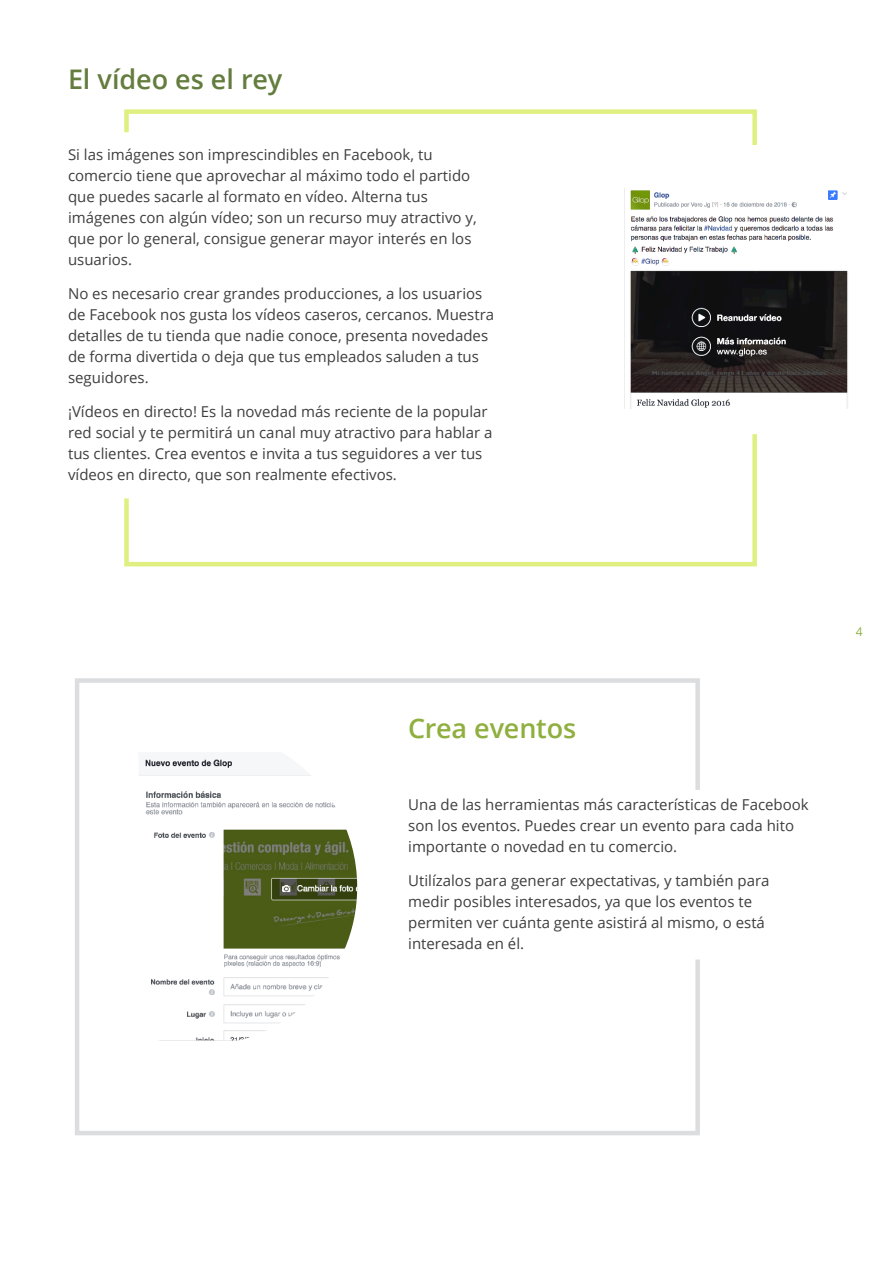
<style>
.page{position:relative;width:893px;height:1263px;background:#fff}
.page>*{position:absolute;margin:0;border:0;box-sizing:border-box;transform-origin:0 0}
.Título_portada{font:600 27px "Open Sans";letter-spacing:-.005em;color:#647d3e}
.Título_portada-2{font:600 27px "Open Sans";letter-spacing:-.005em;color:#8faf3e}
.Parrafo_GLOP{font:15px/21px "Open Sans";color:#3e3e3f}
.t1{font:12px "Open Sans";color:#8faf3e}
</style>
<div class="page">
<svg style="left:75px;top:678px;width:625px;height:458px"></svg>
<img style="left:139px;top:752px;width:218px;height:293px">
<img style="left:624px;top:188px;width:224px;height:220px">
<svg style="left:124px;top:434px;width:633px;height:133px"></svg>
<svg style="left:124px;top:109px;width:633px;height:36px"></svg>
<p class="Título_portada" style="left:68px;top:60px;width:216px">El vídeo es el rey</p>
<p class="Parrafo_GLOP" style="left:68px;top:144px;width:410px">Si las imágenes son imprescindibles en Facebook, tu comercio tiene que aprovechar al máximo todo el partido que puedes sacarle al formato en vídeo. Alterna tus imágenes con algún vídeo; son un recurso muy atractivo y, que por lo general, consigue generar mayor interés en los usuarios.</p>
<p class="Parrafo_GLOP" style="left:68px;top:283px;width:428px">No es necesario crear grandes producciones, a los usuarios de Facebook nos gusta los vídeos caseros, cercanos. Muestra detalles de tu tienda que nadie conoce, presenta novedades de forma divertida o deja que tus empleados saluden a tus seguidores.</p>
<p class="Parrafo_GLOP" style="left:68px;top:400px;width:426px">¡Vídeos en directo! Es la novedad más reciente de la popular red social y te permitirá un canal muy atractivo para hablar a tus clientes. Crea eventos e invita a tus seguidores a ver tus vídeos en directo, que son realmente efectivos.</p>
<p class="Título_portada-2" style="left:408px;top:710px;width:169px">Crea eventos</p>
<p class="Parrafo_GLOP" style="left:408px;top:793px;width:402px">Una de las herramientas más características de Facebook son los eventos. Puedes crear un evento para cada hito importante o novedad en tu comercio.</p>
<p class="Parrafo_GLOP" style="left:408px;top:869px;width:363px">Utilízalos para generar expectativas, y también para medir posibles interesados, ya que los eventos te permiten ver cuánta gente asistirá al mismo, o está interesada en él.</p>
<p class="t1" style="left:856px;top:623px;width:8px">4</p>
</div>
